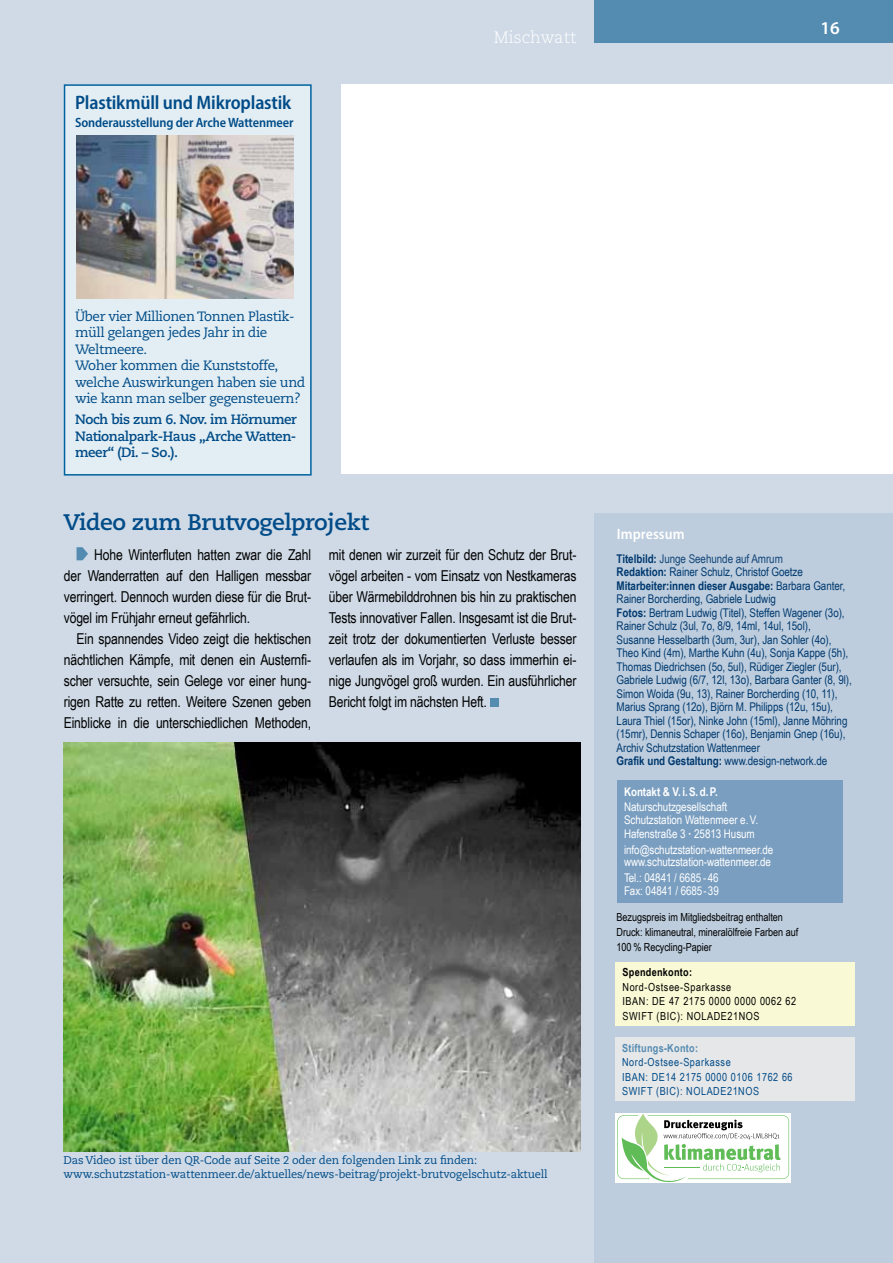
<style>
.page{position:relative;width:893px;height:1263px;background:#cfdae6}
.page>*{position:absolute;margin:0;border:0;box-sizing:border-box;transform-origin:0 0}
.t1{font:700 22.5px "Caecilia";letter-spacing:-.02em;color:#004b88}
.t2{font:600 semi-condensed 19.5px "Myriad Pro";letter-spacing:-.01em;color:#004b88}
.t3{font:600 18px "Myriad Pro";color:#fff}
.t4{font:300 16.5px "Caecilia";color:#fff}
.t5{font:15px/21px "Arial Narrow";letter-spacing:-.01em;color:#000;text-align:justify}
.t6{font:600 semi-condensed 15px "Myriad Pro";letter-spacing:.005em;color:#fff}
.t7{font:13.5px/16.5px "Caecilia";letter-spacing:-.03em;color:#004b88}
.t8{font:700 13.5px/16.5px "Caecilia";letter-spacing:-.03em;color:#004b88;text-align:justify}
.t9{font:600 semi-condensed 13.5px "Myriad Pro";letter-spacing:-.01em;color:#004b88}
.t10{font:12px/13.5px "Arial Narrow";letter-spacing:-.005em;color:#00396f}
.t11{font:12px/13.2px "Arial Narrow";letter-spacing:-.005em;color:#fff}
.t12{font:700 12px "Arial Narrow";color:#fff}
.t13{font:11.25px/13.5px "Caecilia";letter-spacing:-.015em;color:#004b88}
.t14{font:11.1px/15px "Arial Narrow";letter-spacing:-.005em;color:#000}
.t15{font:11.1px/14.4px "Arial Narrow";letter-spacing:.05em;color:#000}
.t16{font:11.1px/14.4px "Arial Narrow";letter-spacing:.05em;color:#004b88}
.t17{font:700 11.1px "Arial Narrow";letter-spacing:.025em;color:#548bb1}
.t18{font:700 11.1px "Arial Narrow";letter-spacing:.025em;color:#000}
.s1{font-weight:700}
.s2{color:#124579}
</style>
<div class="page">
<svg style="left:77px;top:547px;width:11px;height:13px"></svg>
<div style="left:490px;top:699px;width:9px;height:8px;background:#548bb1"></div>
<img style="left:64px;top:742px;width:516px;height:409px">
<div style="left:342px;top:84px;width:551px;height:390px;background:#fff"></div>
<div style="left:594px;top:514px;width:299px;height:749px;background:#bdcddd"></div>
<div style="left:615px;top:962px;width:240px;height:64px;background:#faf9d5"></div>
<div style="left:615px;top:1037px;width:240px;height:64px;background:#e6e7e8"></div>
<div style="left:64px;top:84px;width:248px;height:392px;background:#e2eef3;border:2px solid #0063a0"></div>
<div style="left:617px;top:780px;width:225px;height:123px;background:#7a9ec0"></div>
<svg style="left:615px;top:1113px;width:176px;height:69px"></svg>
<svg style="left:617px;top:1113px;width:172px;height:69px;background:#dae9d7"></svg>
<img style="left:76px;top:136px;width:218px;height:162px">
<div style="left:595px;top:0;width:298px;height:43px;background:#548bb1"></div>
<h2 class="t2" style="left:75px;top:90px;width:218px">Plastikmüll und Mikroplastik</h2>
<p class="t9" style="left:75px;top:114px;width:220px">Sonderausstellung der Arche Wattenmeer</p>
<h3 class="t4" style="left:494px;top:28px;width:84px">Mischwatt</h3>
<h3 class="t3" style="left:820px;top:16px;width:21px">16</h3>
<p class="t7" style="left:75px;top:308px;width:232px">Über vier Millionen Tonnen Plastik&shy;müll gelangen jedes Jahr in die<br>Weltmeere.<br>Woher kommen die Kunststoffe, welche Auswirkungen haben sie und wie kann man selber gegensteuern?</p>
<p class="t8" style="left:75px;top:411px;width:223px">Noch bis zum 6. Nov. im Hörnumer Nationalpark-Haus „Arche Watten&shy;meer“ (Di. – So.).</p>
<h1 class="t1" style="left:64px;top:509px;width:307px">Video zum Brutvogelprojekt</h1>
<p class="t5" style="left:329px;top:544px;width:249px">mit denen wir zurzeit für den Schutz der Brut&shy;vögel arbeiten - vom Einsatz von Nestkameras über Wärmebilddrohnen bis hin zu praktischen Tests innovativer Fallen. Insgesamt ist die Brut&shy;zeit trotz der dokumentierten Verluste besser verlaufen als im Vorjahr, so dass immerhin ei&shy;nige Jungvögel groß wurden. Ein ausführlicher Bericht folgt im nächsten Heft.</p>
<p class="t5" style="left:64px;top:544px;width:249px;text-indent:31px">Hohe Winterfluten hatten zwar die Zahl der Wanderratten auf den Halligen messbar verringert. Dennoch wurden diese für die Brut&shy;vögel im Frühjahr erneut gefährlich.</p>
<p class="t5" style="left:64px;top:628px;width:249px;text-indent:13px">Ein spannendes Video zeigt die hektischen nächtlichen Kämpfe, mit denen ein Austernfi&shy;scher versuchte, sein Gelege vor einer hung&shy;rigen Ratte zu retten. Weitere Szenen geben Einblicke in die unterschiedlichen Methoden,</p>
<p class="t13" style="left:64px;top:1154px;width:486px">Das Video ist über den QR-Code auf Seite 2 oder den folgenden Link zu finden: www.schutzstation-wattenmeer.de/aktuelles/news-beitrag/projekt-brutvogelschutz-aktuell</p>
<p class="t6" style="left:617px;top:525px;width:69px">Impressum</p>
<p class="t10" style="left:617px;top:551px;width:237px"><span class="s1">Titelbild:</span> <span class="s2">Junge Seehunde auf Amrum<br></span><span class="s1">Redaktion:</span> Rainer Schulz, Christof Goetze <span class="s1">Mitarbeiter:innen dieser Ausgabe:</span> Barbara Ganter, Rainer Borcherding, Gabriele Ludwig<br><span class="s1">Fotos:</span> Bertram Ludwig (Titel), Steffen Wagener (3o), Rainer Schulz (3ul, 7o, 8/9, 14ml, 14ul, 15ol), Susanne Hesselbarth (3um, 3ur), Jan Sohler (4o), Theo Kind (4m), Marthe Kuhn (4u), Sonja Kappe (5h), Thomas Diedrichsen (5o, 5ul), Rüdiger Ziegler (5ur), Gabriele Ludwig (6/7, 12l, 13o), Barbara Ganter (8, 9l), Simon Woida (9u, 13), Rainer Borcherding (10, 11), Marius Sprang (12o), Björn M. Philipps (12u, 15u), Laura Thiel (15or), Ninke John (15ml), Janne Möhring (15mr), Dennis Schaper (16o), Benjamin Gnep (16u), Archiv Schutzstation Wattenmeer<br><span class="s1">Grafik und Gestaltung:</span> www.design-network.de</p>
<p class="t12" style="left:624px;top:783px;width:95px">Kontakt &amp; V. i.S.d.P.</p>
<p class="t11" style="left:624px;top:800px;width:136px">Naturschutzgesellschaft<br>Schutzstation Wattenmeer e.V.<br>Hafenstraße 3 <span class="s1">·</span> 25813 Husum</p>
<p class="t11" style="left:624px;top:843px;width:151px;line-height:12px">info@schutzstation-wattenmeer.de www.schutzstation-wattenmeer.de</p>
<p class="t11" style="left:624px;top:870px;width:96px">Tel.: 04841 / 6685 - 46<br>Fax: 04841 / 6685-39</p>
<p class="t14" style="left:617px;top:909px;width:183px">Bezugspreis im Mitgliedsbeitrag enthalten<br>Druck: klimaneutral, mineralölfreie Farben auf<br>100 % Recycling-Papier</p>
<p class="t18" style="left:622px;top:964px;width:71px">Spendenkonto:</p>
<p class="t15" style="left:622px;top:979px;width:175px">Nord-Ostsee-Sparkasse<br>IBAN: DE 47 2175 0000 0000 0062 62<br>SWIFT (BIC): NOLADE21NOS</p>
<p class="t17" style="left:622px;top:1039px;width:77px">Stiftungs-Konto:</p>
<p class="t16" style="left:622px;top:1054px;width:172px">Nord-Ostsee-Sparkasse<br>IBAN: DE14 2175 0000 0106 1762 66<br>SWIFT (BIC): NOLADE21NOS</p>
</div>
